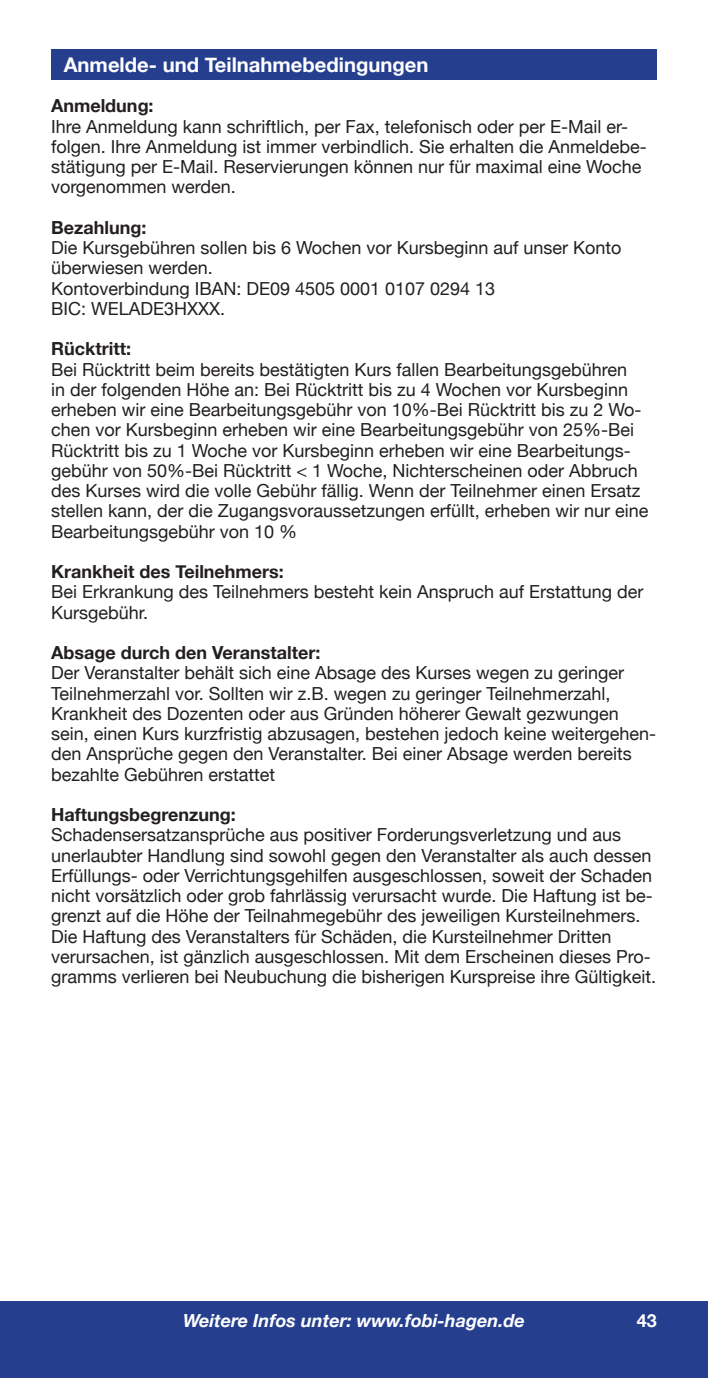
<style>
.page{position:relative;width:708px;height:1378px;background:#fff}
.page>*{position:absolute;margin:0;border:0;box-sizing:border-box;transform-origin:0 0}
.Hauptüberschrift{font:700 20.25px "Helvetica Neue";color:#fff}
.Fließtext{font:18px/20.2px "Helvetica Neue";color:#231f20}
.Fließtext-2{font:700 18px "Helvetica Neue";color:#231f20}
.t1{font:italic 700 18px "Helvetica Neue";color:#fff}
.t2{font:700 18px "Helvetica Neue";color:#fff}
</style>
<div class="page">
<svg style="left:0;top:1301px;width:19px;height:77px"></svg>
<div style="left:19px;top:1301px;width:689px;height:77px;background:#253f8e"></div>
<div style="left:51px;top:49px;width:606px;height:30px;background:#253f8e"></div>
<p class="Hauptüberschrift" style="left:64px;top:49px;width:366px">Anmelde- und Teilnahmebedingungen</p>
<p class="Fließtext-2" style="left:51px;top:92px;width:104px">Anmeldung:</p>
<p class="Fließtext" style="left:51px;top:117px;width:597px">Ihre Anmeldung kann schriftlich, per Fax, telefonisch oder per E-Mail er&shy;folgen. Ihre Anmeldung ist immer verbindlich. Sie erhalten die Anmeldebe&shy;stätigung per E-Mail. Reservierungen können nur für maximal eine Woche vorgenommen werden.</p>
<p class="Fließtext-2" style="left:51px;top:213px;width:97px">Bezahlung:</p>
<p class="Fließtext" style="left:51px;top:238px;width:572px">Die Kursgebühren sollen bis 6 Wochen vor Kursbeginn auf unser Konto überwiesen werden.</p>
<p class="Fließtext" style="left:51px;top:279px;width:446px">Kontoverbindung IBAN: DE09 4505 0001 0107 0294 13</p>
<p class="Fließtext" style="left:51px;top:299px;width:176px">BIC: WELADE3HXXX.</p>
<p class="Fließtext-2" style="left:51px;top:335px;width:81px">Rücktritt:</p>
<p class="Fließtext" style="left:51px;top:360px;width:599px">Bei Rücktritt beim bereits bestätigten Kurs fallen Bearbeitungsgebühren<br>in der folgenden Höhe an: Bei Rücktritt bis zu 4 Wochen vor Kursbeginn erheben wir eine Bearbeitungsgebühr von 10%-Bei Rücktritt bis zu 2 Wo&shy;chen vor Kursbeginn erheben wir eine Bearbeitungsgebühr von 25%-Bei Rücktritt bis zu 1 Woche vor Kursbeginn erheben wir eine Bearbeitungs&shy;gebühr von 50%-Bei Rücktritt &lt; 1 Woche, Nichterscheinen oder Abbruch des Kurses wird die volle Gebühr fällig. Wenn der Teilnehmer einen Ersatz stellen kann, der die Zugangsvoraussetzungen erfüllt, erheben wir nur eine Bearbeitungsgebühr von 10 %</p>
<p class="Fließtext-2" style="left:51px;top:557px;width:234px">Krankheit des Teilnehmers:</p>
<p class="Fließtext" style="left:51px;top:583px;width:594px">Bei Erkrankung des Teilnehmers besteht kein Anspruch auf Erstattung der<br>Kursgebühr.</p>
<p class="Fließtext-2" style="left:51px;top:638px;width:271px">Absage durch den Veranstalter:</p>
<p class="Fließtext" style="left:51px;top:664px;width:607px">Der Veranstalter behält sich eine Absage des Kurses wegen zu geringer Teilnehmerzahl vor. Sollten wir z.B. wegen zu geringer Teilnehmerzahl, Krankheit des Dozenten oder aus Gründen höherer Gewalt gezwungen sein, einen Kurs kurzfristig abzusagen, bestehen jedoch keine weitergehen&shy;den Ansprüche gegen den Veranstalter. Bei einer Absage werden bereits bezahlte Gebühren erstattet</p>
<p class="Fließtext-2" style="left:51px;top:800px;width:186px">Haftungsbegrenzung:</p>
<p class="Fließtext" style="left:51px;top:826px;width:607px">Schadensersatzansprüche aus positiver Forderungsverletzung und aus unerlaubter Handlung sind sowohl gegen den Veranstalter als auch dessen Erfüllungs- oder Verrichtungsgehilfen ausgeschlossen, soweit der Schaden nicht vorsätzlich oder grob fahrlässig verursacht wurde. Die Haftung ist be&shy;grenzt auf die Höhe der Teilnahmegebühr des jeweiligen Kursteilnehmers.<br>Die Haftung des Veranstalters für Schäden, die Kursteilnehmer Dritten verursachen, ist gänzlich ausgeschlossen. Mit dem Erscheinen dieses Pro&shy;gramms verlieren bei Neubuchung die bisherigen Kurspreise ihre Gültigkeit.</p>
<p class="t1" style="left:183px;top:1306px;width:343px">Weitere Infos unter: www.fobi-hagen.de</p>
<p class="t2" style="left:637px;top:1306px;width:22px">43</p>
</div>
